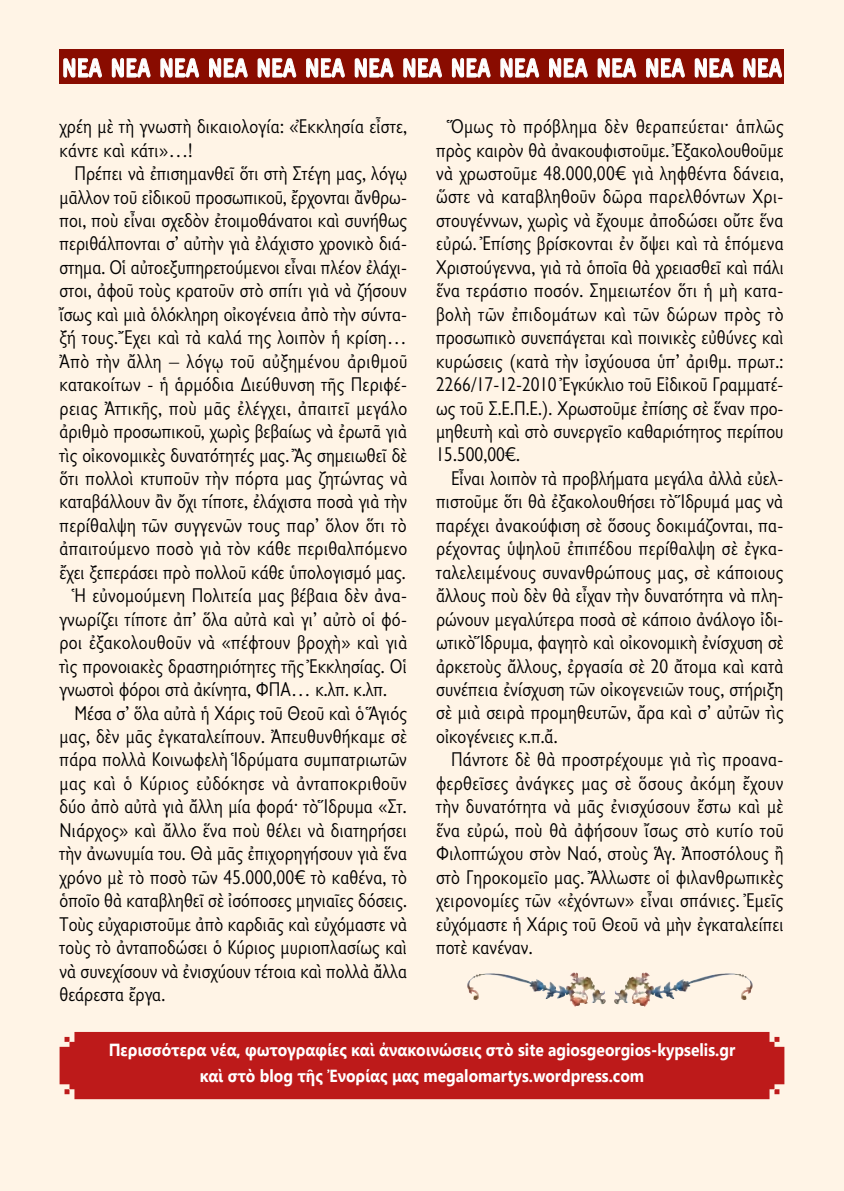
<style>
.page{position:relative;width:844px;height:1191px;background:#fff}
.page>*{position:absolute;margin:0;border:0;box-sizing:border-box;transform-origin:0 0}
.t1{font:24.5px "PF Interface Inline";letter-spacing:.005em;color:#fff;scale:.92 1}
.t2{font:20.12px/23.4px "Gill Sans Hel SCOS";color:#000;text-align:justify}
.t3{font:20.12px "Gill Sans Hel SCOS";letter-spacing:.02em;color:#000}
.t4{font:700 17.5px/26.2px "Segoe UI";color:#fff;text-align:center;scale:.89 1}
</style>
<div class="page">
<div style="left:0;top:0;width:843px;height:1191px;background:#fff4e6"></div>
<div style="left:60px;top:1032px;width:724px;height:67px;background:#bd1a1a"></div>
<img style="left:614px;top:972px;width:128px;height:34px">
<img style="left:467px;top:972px;width:109px;height:28px">
<div style="left:60px;top:50px;width:724px;height:34px;background:#890c00"></div>
<svg style="left:63px;top:58px;width:39px;height:20px"></svg>
<svg style="left:112px;top:58px;width:38px;height:20px"></svg>
<svg style="left:160px;top:58px;width:39px;height:20px"></svg>
<svg style="left:209px;top:58px;width:38px;height:20px"></svg>
<svg style="left:258px;top:58px;width:38px;height:20px"></svg>
<svg style="left:306px;top:58px;width:38px;height:20px"></svg>
<svg style="left:355px;top:58px;width:38px;height:20px"></svg>
<svg style="left:403px;top:58px;width:39px;height:20px"></svg>
<svg style="left:452px;top:58px;width:38px;height:20px"></svg>
<svg style="left:500px;top:58px;width:39px;height:20px"></svg>
<svg style="left:549px;top:58px;width:38px;height:20px"></svg>
<svg style="left:597px;top:58px;width:39px;height:20px"></svg>
<svg style="left:646px;top:58px;width:38px;height:20px"></svg>
<svg style="left:694px;top:58px;width:39px;height:20px"></svg>
<svg style="left:743px;top:58px;width:38px;height:20px"></svg>
<p class="t1" style="left:62px;top:54px;width:783px">ΝΕΑ ΝΕΑ ΝΕΑ ΝΕΑ ΝΕΑ ΝΕΑ ΝΕΑ ΝΕΑ ΝΕΑ ΝΕΑ ΝΕΑ ΝΕΑ ΝΕΑ ΝΕΑ ΝΕΑ</p>
<p class="t2" style="left:60px;top:115px;width:349px">χρέη μὲ τὴ γνωστὴ δικαιολογία: «Ἐκκλησία εἶστε, κάντε καὶ κάτι»…!</p>
<p class="t2" style="left:74px;top:162px;width:334px">Πρέπει νὰ ἐπισημανθεῖ ὅτι στὴ Στέγη μας, λόγῳ</p>
<p class="t2" style="left:60px;top:186px;width:349px">μᾶλλον τοῦ εἰδικοῦ προσωπικοῦ, ἔρχονται ἄνθρω-</p>
<p class="t2" style="left:60px;top:209px;width:349px">ποι, ποὺ εἶναι σχεδὸν ἐτοιμοθάνατοι καὶ συνήθως</p>
<p class="t2" style="left:60px;top:232px;width:349px">περιθάλπονται σ’ αὐτὴν γιὰ ἐλάχιστο χρονικὸ διά-</p>
<p class="t2" style="left:60px;top:256px;width:349px">στημα. Οἱ αὐτοεξυπηρετούμενοι εἶναι πλέον ἐλάχι-</p>
<p class="t2" style="left:60px;top:279px;width:348px">στοι, ἀφοῦ τοὺς κρατοῦν στὸ σπίτι γιὰ νὰ ζήσουν</p>
<p class="t2" style="left:60px;top:303px;width:349px">ἴσως καὶ μιὰ ὁλόκληρη οἰκογένεια ἀπὸ τὴν σύντα-</p>
<p class="t2" style="left:60px;top:326px;width:348px">ξή τους. Ἔχει καὶ τὰ καλά της λοιπὸν ἡ κρίση…</p>
<p class="t3" style="left:60px;top:351px;width:349px">Ἀπὸ τὴν ἄλλη – λόγῳ τοῦ αὐξημένου ἀριθμοῦ</p>
<p class="t2" style="left:60px;top:373px;width:349px">κατακοίτων - ἡ ἁρμόδια Διεύθυνση τῆς Περιφέ-</p>
<p class="t2" style="left:60px;top:397px;width:349px">ρειας Ἀττικῆς, ποὺ μᾶς ἐλέγχει, ἀπαιτεῖ μεγάλο</p>
<p class="t2" style="left:60px;top:420px;width:349px">ἀριθμὸ προσωπικοῦ, χωρὶς βεβαίως νὰ ἐρωτᾶ γιὰ</p>
<p class="t2" style="left:60px;top:443px;width:349px">τὶς οἰκονομικὲς δυνατότητές μας. Ἂς σημειωθεῖ δὲ</p>
<p class="t2" style="left:60px;top:467px;width:349px">ὅτι πολλοὶ κτυποῦν τὴν πόρτα μας ζητώντας νὰ</p>
<p class="t2" style="left:60px;top:490px;width:349px">καταβάλλουν ἂν ὄχι τίποτε, ἐλάχιστα ποσὰ γιὰ τὴν</p>
<p class="t2" style="left:60px;top:514px;width:348px">περίθαλψη τῶν συγγενῶν τους παρ’ ὅλον ὅτι τὸ</p>
<p class="t2" style="left:60px;top:537px;width:349px">ἀπαιτούμενο ποσὸ γιὰ τὸν κάθε περιθαλπόμενο</p>
<p class="t2" style="left:60px;top:561px;width:347px">ἔχει ξεπεράσει πρὸ πολλοῦ κάθε ὑπολογισμό μας.</p>
<p class="t2" style="left:74px;top:584px;width:334px">Ἡ εὐνομούμενη Πολιτεία μας βέβαια δὲν ἀνα-</p>
<p class="t2" style="left:60px;top:608px;width:349px">γνωρίζει τίποτε ἀπ’ ὅλα αὐτὰ καὶ γι’ αὐτὸ οἱ φό-</p>
<p class="t2" style="left:60px;top:631px;width:349px">ροι ἐξακολουθοῦν νὰ «πέφτουν βροχὴ» καὶ γιὰ</p>
<p class="t2" style="left:60px;top:654px;width:349px">τὶς προνοιακὲς δραστηριότητες τῆς Ἐκκλησίας. Οἱ</p>
<p class="t2" style="left:60px;top:678px;width:329px">γνωστοὶ φόροι στὰ ἀκίνητα, ΦΠΑ… κ.λπ. κ.λπ.</p>
<p class="t2" style="left:74px;top:701px;width:334px">Μέσα σ’ ὅλα αὐτὰ ἡ Χάρις τοῦ Θεοῦ καὶ ὁ Ἅγιός</p>
<p class="t2" style="left:60px;top:725px;width:349px">μας, δὲν μᾶς ἐγκαταλείπουν. Ἀπευθυνθήκαμε σὲ</p>
<p class="t2" style="left:60px;top:748px;width:349px">πάρα πολλὰ Κοινωφελὴ Ἱδρύματα συμπατριωτῶν</p>
<p class="t3" style="left:60px;top:773px;width:349px">μας καὶ ὁ Κύριος εὐδόκησε νὰ ἀνταποκριθοῦν</p>
<p class="t2" style="left:60px;top:795px;width:348px">δύο ἀπὸ αὐτὰ γιὰ ἄλλη μία φορά· τὸ Ἵδρυμα «Στ.</p>
<p class="t2" style="left:60px;top:819px;width:349px">Νιάρχος» καὶ ἄλλο ἕνα ποὺ θέλει νὰ διατηρήσει</p>
<p class="t2" style="left:60px;top:842px;width:349px">τὴν ἀνωνυμία του. Θὰ μᾶς ἐπιχορηγήσουν γιὰ ἕνα</p>
<p class="t2" style="left:60px;top:865px;width:349px">χρόνο μὲ τὸ ποσὸ τῶν 45.000,00€ τὸ καθένα, τὸ</p>
<p class="t2" style="left:60px;top:889px;width:349px">ὁποῖο θὰ καταβληθεῖ σὲ ἰσόποσες μηνιαῖες δόσεις.</p>
<p class="t2" style="left:60px;top:912px;width:349px">Τοὺς εὐχαριστοῦμε ἀπὸ καρδιᾶς καὶ εὐχόμαστε νὰ</p>
<p class="t2" style="left:60px;top:936px;width:349px">τοὺς τὸ ἀνταποδώσει ὁ Κύριος μυριοπλασίως καὶ</p>
<p class="t2" style="left:60px;top:959px;width:349px">νὰ συνεχίσουν νὰ ἐνισχύουν τέτοια καὶ πολλὰ ἄλλα</p>
<p class="t2" style="left:60px;top:983px;width:107px">θεάρεστα ἔργα.</p>
<p class="t2" style="left:436px;top:115px;width:349px;text-indent:15px">Ὅμως τὸ πρόβλημα δὲν θεραπεύεται· ἁπλῶς πρὸς καιρὸν θὰ ἀνακουφιστοῦμε. Ἐξακολουθοῦμε νὰ χρωστοῦμε 48.000,00€ γιὰ ληφθέντα δάνεια, ὥστε νὰ καταβληθοῦν δῶρα παρελθόντων Χρι&shy;στουγέννων, χωρὶς νὰ ἔχουμε ἀποδώσει οὔτε ἕνα εὐρώ. Ἐπίσης βρίσκονται ἐν ὄψει καὶ τὰ ἑπόμενα Χριστούγεννα, γιὰ τὰ ὁποῖα θὰ χρειασθεῖ καὶ πάλι ἕνα τεράστιο ποσόν. Σημειωτέον ὅτι ἡ μὴ κατα&shy;βολὴ τῶν ἐπιδομάτων καὶ τῶν δώρων πρὸς τὸ προσωπικὸ συνεπάγεται καὶ ποινικὲς εὐθύνες καὶ κυρώσεις (κατὰ τὴν ἰσχύουσα ὑπ’ ἀριθμ. πρωτ.:<br>2266/17-12-2010 Ἐγκύκλιο τοῦ Εἰδικοῦ Γραμματέ&shy;ως τοῦ Σ.Ε.Π.Ε.). Χρωστοῦμε ἐπίσης σὲ ἕναν προ&shy;μηθευτὴ καὶ στὸ συνεργεῖο καθαριότητος περίπου 15.500,00€.</p>
<p class="t2" style="left:436px;top:467px;width:349px;text-indent:15px">Εἶναι λοιπὸν τὰ προβλήματα μεγάλα ἀλλὰ εὐελ&shy;πιστοῦμε ὅτι θὰ ἐξακολουθήσει τὸ Ἵδρυμά μας νὰ παρέχει ἀνακούφιση σὲ ὅσους δοκιμάζονται, πα&shy;ρέχοντας ὑψηλοῦ ἐπιπέδου περίθαλψη σὲ ἐγκα&shy;ταλελειμένους συνανθρώπους μας, σὲ κάποιους ἄλλους ποὺ δὲν θὰ εἶχαν τὴν δυνατότητα νὰ πλη&shy;ρώνουν μεγαλύτερα ποσὰ σὲ κάποιο ἀνάλογο ἰδι&shy;ωτικὸ Ἵδρυμα, φαγητὸ καὶ οἰκονομικὴ ἐνίσχυση σὲ ἀρκετοὺς ἄλλους, ἐργασία σὲ 20 ἄτομα καὶ κατὰ συνέπεια ἐνίσχυση τῶν οἰκογενειῶν τους, στήριξη σὲ μιὰ σειρὰ προμηθευτῶν, ἄρα καὶ σ’ αὐτῶν τὶς οἰκογένειες κ.π.ἄ.</p>
<p class="t2" style="left:436px;top:748px;width:349px;text-indent:15px">Πάντοτε δὲ θὰ προστρέχουμε γιὰ τὶς προανα&shy;φερθεῖσες ἀνάγκες μας σὲ ὅσους ἀκόμη ἔχουν τὴν δυνατότητα νὰ μᾶς ἐνισχύσουν ἔστω καὶ μὲ ἕνα εὐρώ, ποὺ θὰ ἀφήσουν ἴσως στὸ κυτίο τοῦ Φιλοπτώχου στὸν Ναό, στοὺς Ἁγ. Ἀποστόλους ἢ στὸ Γηροκομεῖo μας. Ἄλλωστε οἱ φιλανθρωπικὲς χειρονομίες τῶν «ἐχόντων» εἶναι σπάνιες. Ἐμεῖς εὐχόμαστε ἡ Χάρις τοῦ Θεοῦ νὰ μὴν ἐγκαταλείπει ποτὲ κανέναν.</p>
<p class="t4" style="left:109px;top:1035px;width:705px">Περισσότερα νέα, φωτογραφίες καὶ ἀνακοινώσεις στὸ site agiosgeorgios-kypselis.gr καὶ στὸ blog τῆς Ἐνορίας μας megalomartys.wordpress.com</p>
</div>
